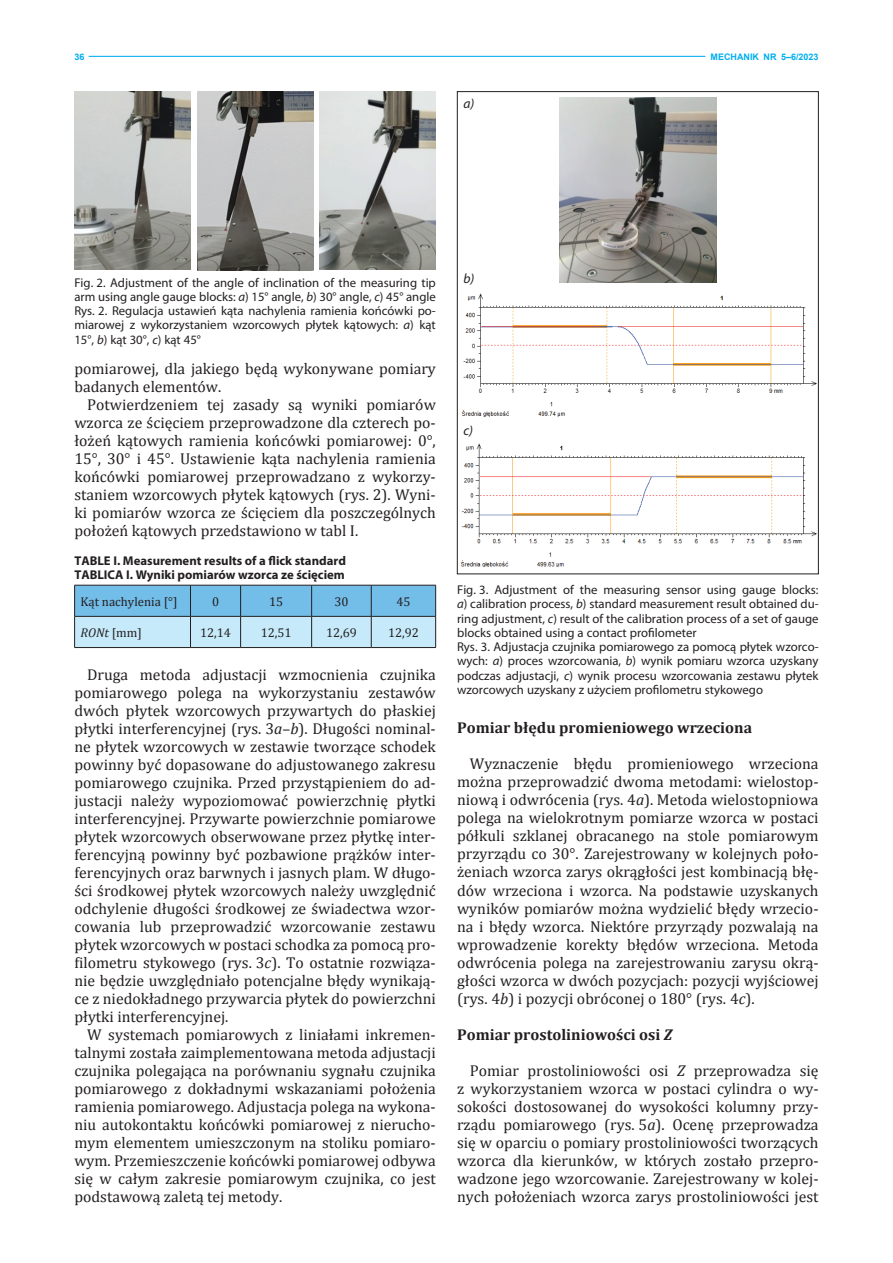
<style>
.page{position:relative;width:893px;height:1263px;background:#fff}
.page>*{position:absolute;margin:0;border:0;box-sizing:border-box;transform-origin:0 0}
.tekst{font:15.75px/18px "Cambria";color:#231f20;text-align:justify}
.tytulik{font:700 15.75px "Cambria";color:#231f20}
.tekst-2{font:700 15.75px "Cambria";color:#231f20}
.przypis{font:italic 13.5px "Myriad";color:#231f20}
.przypis-2{font:12.75px/14.2px "Myriad Pro";color:#231f20}
.przypis-3{font:700 12.75px/13.5px "Myriad Pro";color:#231f20}
.przypis-4{font:12.75px "Cambria";color:#231f20}
.przypis-5{font:italic 12.75px "Cambria";color:#231f20}
.przypis-6{font:700 9px "Arial";color:#00aeef}
.s1{font-style:italic}
.s2{font-style:normal}
</style>
<div class="page">
<hr style="left:89px;top:56px;width:616px;height:1px;background:#00aeef">
<img style="left:74px;top:91px;width:116px;height:178px">
<img style="left:197px;top:91px;width:116px;height:179px">
<img style="left:320px;top:92px;width:116px;height:178px">
<svg style="left:75px;top:586px;width:360px;height:61px;background:#9cd2f0"></svg>
<hr style="left:74px;top:585px;width:116px;height:1px;background:#231f20">
<hr style="left:74px;top:585px;width:1px;height:31px;background:#231f20">
<hr style="left:190px;top:585px;width:51px;height:1px;background:#231f20">
<hr style="left:190px;top:585px;width:1px;height:31px;background:#231f20">
<hr style="left:241px;top:585px;width:71px;height:1px;background:#231f20">
<hr style="left:240px;top:585px;width:1px;height:31px;background:#231f20">
<hr style="left:312px;top:585px;width:59px;height:1px;background:#231f20">
<hr style="left:311px;top:585px;width:1px;height:31px;background:#231f20">
<hr style="left:371px;top:585px;width:65px;height:1px;background:#231f20">
<hr style="left:371px;top:585px;width:1px;height:31px;background:#231f20">
<hr style="left:435px;top:585px;width:1px;height:31px;background:#231f20">
<hr style="left:74px;top:616px;width:116px;height:1px;background:#231f20">
<hr style="left:74px;top:616px;width:1px;height:31px;background:#231f20">
<hr style="left:190px;top:616px;width:51px;height:1px;background:#231f20">
<hr style="left:190px;top:616px;width:1px;height:31px;background:#231f20">
<hr style="left:241px;top:616px;width:71px;height:1px;background:#231f20">
<hr style="left:240px;top:616px;width:1px;height:31px;background:#231f20">
<hr style="left:312px;top:616px;width:59px;height:1px;background:#231f20">
<hr style="left:311px;top:616px;width:1px;height:31px;background:#231f20">
<hr style="left:371px;top:616px;width:65px;height:1px;background:#231f20">
<hr style="left:371px;top:616px;width:1px;height:31px;background:#231f20">
<hr style="left:435px;top:616px;width:1px;height:31px;background:#231f20">
<hr style="left:74px;top:647px;width:116px;height:1px;background:#231f20">
<hr style="left:190px;top:647px;width:51px;height:1px;background:#231f20">
<hr style="left:241px;top:647px;width:71px;height:1px;background:#231f20">
<hr style="left:312px;top:647px;width:59px;height:1px;background:#231f20">
<hr style="left:371px;top:647px;width:65px;height:1px;background:#231f20">
<img style="left:559px;top:97px;width:157px;height:185px">
<img style="left:461px;top:293px;width:356px;height:123px">
<img style="left:460px;top:443px;width:357px;height:123px">
<p class="przypis-6" style="left:74px;top:51px;width:12px">36</p>
<p class="przypis-6" style="left:710px;top:51px;width:110px">MECHANIK NR 5–6/2023</p>
<p class="przypis" style="left:463px;top:97px;width:12px">a)</p>
<p class="przypis-2" style="left:74px;top:275px;width:363px;text-align:justify">Fig. 2. Adjustment of the angle of inclination of the measuring tip arm using angle gauge blocks: <span class="s1">a</span>) 15° angle, <span class="s1">b</span>) 30° angle, <span class="s1">c</span>) 45° angle Rys. 2. Regulacja ustawień kąta nachylenia ramienia końcówki po&shy;miarowej z wykorzystaniem wzorcowych płytek kątowych: <span class="s1">a</span>) kąt 15°, <span class="s1">b</span>) kąt 30°, <span class="s1">c</span>) kąt 45°</p>
<p class="tekst" style="left:74px;top:359px;width:363px">pomiarowej, dla jakiego będą wykonywane pomiary badanych elementów.</p>
<p class="tekst" style="left:74px;top:395px;width:363px;text-indent:13px">Potwierdzeniem tej zasady są wyniki pomiarów wzorca ze ścięciem przeprowadzone dla czterech po&shy;łożeń kątowych ramienia końcówki pomiarowej: 0°, 15°, 30° i 45°. Ustawienie kąta nachylenia ramienia końcówki pomiarowej przeprowadzano z wykorzy&shy;staniem wzorcowych płytek kątowych (rys. 2). Wyni&shy;ki pomiarów wzorca ze ścięciem dla poszczególnych położeń kątowych przedstawiono w tabl I.</p>
<p class="przypis-3" style="left:74px;top:554px;width:273px">TABLE I. Measurement results of a flick standard<br>TABLICA I. Wyniki pomiarów wzorca ze ścięciem</p>
<p class="przypis-4" style="left:81px;top:594px;width:98px">Kąt nachylenia [°]</p>
<p class="przypis-4" style="left:212px;top:594px;width:9px">0</p>
<p class="przypis-4" style="left:269px;top:594px;width:16px">15</p>
<p class="przypis-4" style="left:334px;top:594px;width:16px">30</p>
<p class="przypis-4" style="left:396px;top:594px;width:16px">45</p>
<p class="przypis-5" style="left:81px;top:623px;width:63px">RONt <span class="s2">[mm]</span></p>
<p class="przypis-4" style="left:200px;top:625px;width:32px">12,14</p>
<p class="przypis-4" style="left:261px;top:625px;width:32px">12,51</p>
<p class="przypis-4" style="left:326px;top:625px;width:32px">12,69</p>
<p class="przypis-4" style="left:388px;top:625px;width:32px">12,92</p>
<p class="tekst" style="left:74px;top:665px;width:363px;text-indent:13px">Druga metoda adjustacji wzmocnienia czujnika pomiarowego polega na wykorzystaniu zestawów dwóch płytek wzorcowych przywartych do płaskiej płytki interferencyjnej (rys. 3<span class="s1">a</span>–<span class="s1">b</span>). Długości nominal&shy;ne płytek wzorcowych w zestawie tworzące schodek powinny być dopasowane do adjustowanego zakresu pomiarowego czujnika. Przed przystąpieniem do ad&shy;justacji należy wypoziomować powierzchnię płytki interferencyjnej. Przywarte powierzchnie pomiarowe płytek wzorcowych obserwowane przez płytkę inter&shy;ferencyjną powinny być pozbawione prążków inter&shy;ferencyjnych oraz barwnych i jasnych plam. W długo&shy;ści środkowej płytek wzorcowych należy uwzględnić odchylenie długości środkowej ze świadectwa wzor&shy;cowania lub przeprowadzić wzorcowanie zestawu płytek wzorcowych w postaci schodka za pomocą pro&shy;filometru stykowego (rys. 3<span class="s1">c</span>). To ostatnie rozwiąza&shy;nie będzie uwzględniało potencjalne błędy wynikają&shy;ce z niedokładnego przywarcia płytek do powierzchni płytki interferencyjnej.</p>
<p class="tekst" style="left:74px;top:1025px;width:363px;text-indent:13px">W systemach pomiarowych z liniałami inkremen&shy;talnymi została zaimplementowana metoda adjustacji czujnika polegająca na porównaniu sygnału czujnika pomiarowego z dokładnymi wskazaniami położenia ramienia pomiarowego. Adjustacja polega na wykona&shy;niu autokontaktu końcówki pomiarowej z nierucho&shy;mym elementem umieszczonym na stoliku pomiaro&shy;wym. Przemieszczenie końcówki pomiarowej odbywa się w całym zakresie pomiarowym czujnika, co jest podstawową zaletą tej metody.</p>
<p class="przypis" style="left:463px;top:272px;width:12px">b)</p>
<p class="przypis" style="left:463px;top:423px;width:11px">c)</p>
<p class="przypis-2" style="left:457px;top:583px;width:363px">Fig. 3. Adjustment of the measuring sensor using gauge blocks: <span class="s1">a</span>) calibration process, <span class="s1">b</span>) standard measurement result obtained du&shy;ring adjustment, <span class="s1">c</span>) result of the calibration process of a set of gauge blocks obtained using a contact profilometer<br>Rys. 3. Adjustacja czujnika pomiarowego za pomocą płytek wzorco&shy;wych: <span class="s1">a</span>) proces wzorcowania, <span class="s1">b</span>) wynik pomiaru wzorca uzyskany podczas adjustacji, <span class="s1">c</span>) wynik procesu wzorcowania zestawu płytek wzorcowych uzyskany z użyciem profilometru stykowego</p>
<p class="tytulik" style="left:457px;top:717px;width:296px">Pomiar błędu promieniowego wrzeciona</p>
<p class="tekst" style="left:457px;top:755px;width:363px;text-indent:13px">Wyznaczenie błędu promieniowego wrzeciona można przeprowadzić dwoma metodami: wielostop&shy;niową i odwrócenia (rys. 4<span class="s1">a</span>). Metoda wielostopniowa polega na wielokrotnym pomiarze wzorca w postaci półkuli szklanej obracanego na stole pomiarowym przyrządu co 30°. Zarejestrowany w kolejnych poło&shy;żeniach wzorca zarys okrągłości jest kombinacją błę&shy;dów wrzeciona i wzorca. Na podstawie uzyskanych wyników pomiarów można wydzielić błędy wrzecio&shy;na i błędy wzorca. Niektóre przyrządy pozwalają na wprowadzenie korekty błędów wrzeciona. Metoda odwrócenia polega na zarejestrowaniu zarysu okrą&shy;głości wzorca w dwóch pozycjach: pozycji wyjściowej (rys. 4<span class="s1">b</span>) i pozycji obróconej o 180° (rys. 4<span class="s1">c</span>).</p>
<p class="tekst-2" style="left:457px;top:1023px;width:217px">Pomiar prostoliniowości osi <span class="s1">Z</span></p>
<p class="tekst" style="left:457px;top:1061px;width:363px;text-indent:13px">Pomiar prostoliniowości osi <span class="s1">Z</span> przeprowadza się z wykorzystaniem wzorca w postaci cylindra o wy&shy;sokości dostosowanej do wysokości kolumny przy&shy;rządu pomiarowego (rys. 5<span class="s1">a</span>). Ocenę przeprowadza się w oparciu o pomiary prostoliniowości tworzących wzorca dla kierunków, w których zostało przepro&shy;wadzone jego wzorcowanie. Zarejestrowany w kolej&shy;nych położeniach wzorca zarys prostoliniowości jest</p>
</div>
